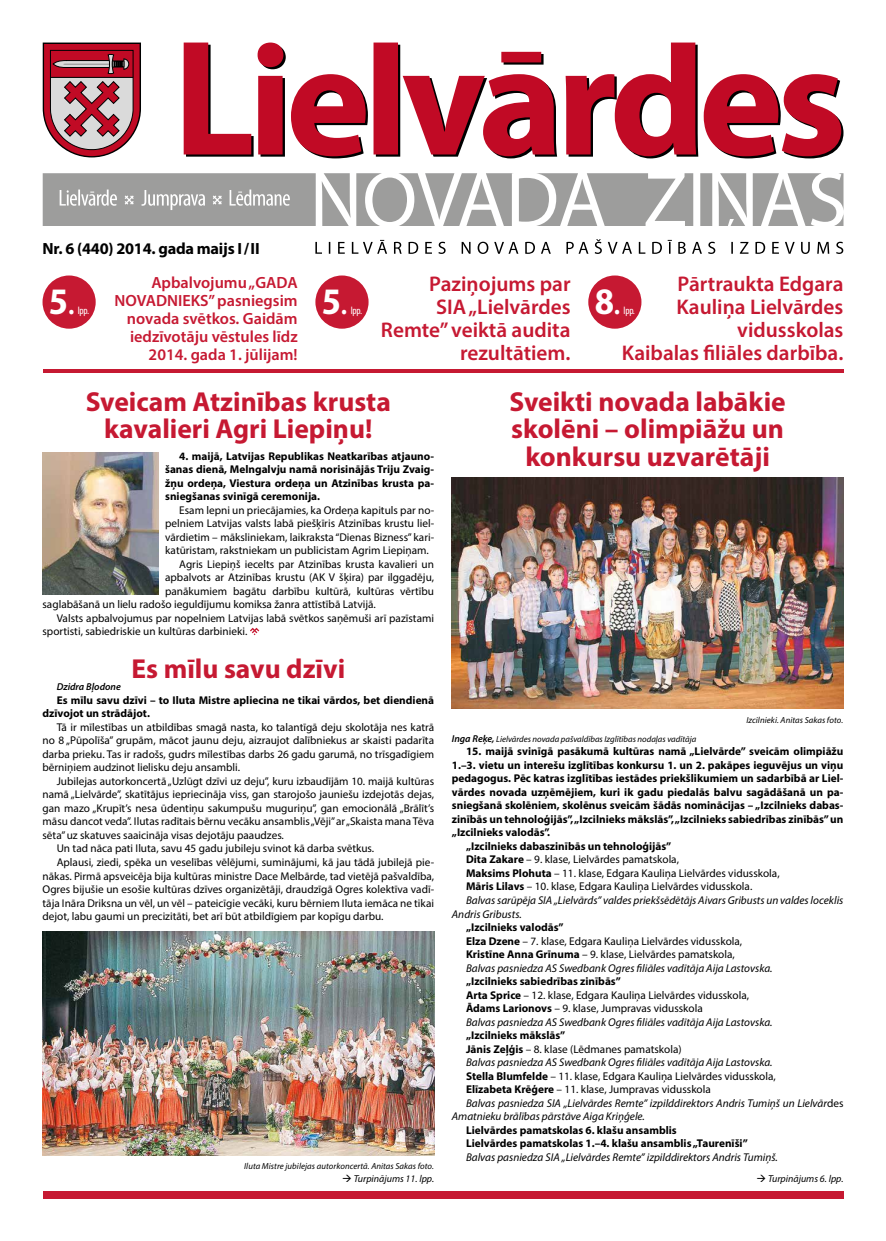
<style>
.page{position:relative;width:886px;height:1241px;background:#fff}
.page>*{position:absolute;margin:0;border:0;box-sizing:border-box;transform-origin:0 0}
.t1{font:700 semi-condensed 37.5px "Myriad Pro";color:#fff}
.t2{font:700 27.5px/27.5px "Myriad Pro";color:#c61932;text-align:center}
.t3{font:600 21.25px/23px "Myriad Pro";color:#c61932;text-align:right}
.t4{font:600 16.25px/18.1px "Myriad Pro";color:#c61932;text-align:right}
.t5{font:700 16.25px "Myriad Pro";letter-spacing:-.015em;color:#000}
.t6{font:11.25px/13.5px "Myriad Pro";color:#000}
.t7{font:700 11.25px/13.5px "Myriad Pro";color:#000}
.t8{font:italic 11.25px "Myriad Pro";color:#000}
.t9{font:condensed 10.62px "Myriad Pro";letter-spacing:-.025em;color:#fff}
.t10{font:italic 10px "Myriad Pro";color:#000}
.t11{font:italic 600 10px "Myriad Pro";color:#000}
.t12{font:italic 8.75px "Myriad Pro";color:#000}
.s1{font-weight:400}
.s2{font-weight:600;font-size:10px}
.s3{font-weight:700}
.s4{font-style:italic}
.s5{font-style:normal}
</style>
<div class="page">
<div style="left:43px;top:1191px;width:800px;height:7px;background:#c61932"></div>
<svg style="left:315px;top:239px;width:528px;height:15px"></svg>
<svg style="left:43px;top:173px;width:800px;height:52px"></svg>
<svg style="left:186px;top:122px;width:657px;height:36px"></svg>
<svg style="left:184px;top:43px;width:657px;height:113px"></svg>
<svg style="left:43px;top:43px;width:98px;height:114px;background:#b46470"></svg>
<hr style="left:43px;top:369px;width:800px;height:3px;background:#c61932">
<div style="left:43px;top:275px;width:53px;height:53px;background:#c61932;border-radius:50%"></div>
<div style="left:315px;top:275px;width:54px;height:53px;background:#c61932;border-radius:50%"></div>
<div style="left:588px;top:275px;width:53px;height:53px;background:#c61932;border-radius:50%"></div>
<svg style="left:250px;top:627px;width:9px;height:8px"></svg>
<img style="left:452px;top:477px;width:391px;height:231px">
<img style="left:43px;top:452px;width:115px;height:142px">
<img style="left:43px;top:931px;width:391px;height:223px">
<h3 class="t5" style="left:43px;top:237px;width:219px">Nr. 6 (440) 2014. gada maijs I/II</h3>
<h1 class="t1" style="left:49px;top:280px;width:28px">5<span class="s1">.</span></h1>
<p class="t9" style="left:78px;top:304px;width:13px">lpp.</p>
<h3 class="t4" style="left:114px;top:273px;width:185px">Apbalvojumu „GADA<br>NOVADNIEKS” pasniegsim novada svētkos. Gaidām iedzīvotāju vēstules līdz<br>2014. gada 1. jūlijam!</h3>
<h1 class="t1" style="left:322px;top:280px;width:28px">5<span class="s1">.</span></h1>
<p class="t9" style="left:351px;top:304px;width:13px">lpp.</p>
<h3 class="t3" style="left:381px;top:272px;width:191px">Paziņojums par<br>SIA „Lielvārdes<br>Remte” veiktā audita rezultātiem.</h3>
<h3 class="t3" style="left:622px;top:272px;width:223px">Pārtraukta Edgara<br>Kauliņa Lielvārdes vidusskolas<br>Kaibalas filiāles darbība.</h3>
<h1 class="t1" style="left:595px;top:280px;width:28px">8<span class="s1">.</span></h1>
<p class="t9" style="left:624px;top:304px;width:13px">lpp.</p>
<h2 class="t2" style="left:86px;top:386px;width:307px">Sveicam Atzinības krusta kavalieri Agri Liepiņu!</h2>
<p class="t7" style="left:165px;top:448px;width:270px;text-align:justify;text-indent:14px">4. maijā, Latvijas Republikas Neatkarības atjauno&shy;šanas dienā, Melngalvju namā norisinājās Triju Zvaig&shy;žņu ordeņa, Viestura ordeņa un Atzinības krusta pa&shy;sniegšanas svinīgā ceremonija.</p>
<p class="t6" style="left:179px;top:503px;width:256px">Esam lepni un priecājamies, ka Ordeņa kapituls par no-</p>
<p class="t6" style="left:165px;top:516px;width:270px">pelniem Latvijas valsts labā piešķīris Atzinības krustu liel-</p>
<p class="t6" style="left:165px;top:530px;width:270px">vārdietim – māksliniekam, laikraksta “Dienas Bizness” kari-</p>
<p class="t6" style="left:165px;top:543px;width:265px">katūristam, rakstniekam un publicistam Agrim Liepiņam.</p>
<p class="t6" style="left:179px;top:557px;width:256px">Agris Liepiņš iecelts par Atzinības krusta kavalieri un</p>
<p class="t6" style="left:165px;top:570px;width:270px">apbalvots ar Atzinības krustu (AK V šķira) par ilggadēju,</p>
<p class="t6" style="left:165px;top:584px;width:270px">panākumiem bagātu darbību kultūrā, kultūras vērtību</p>
<p class="t6" style="left:43px;top:597px;width:335px">saglabāšanā un lielu radošo ieguldījumu komiksa žanra attīstībā Latvijā.</p>
<p class="t6" style="left:57px;top:611px;width:379px">Valsts apbalvojumus par nopelniem Latvijas labā svētkos saņēmuši arī pazīstami</p>
<p class="t6" style="left:43px;top:624px;width:206px">sportisti, sabiedriskie un kultūras darbinieki.</p>
<h2 class="t2" style="left:131px;top:654px;width:215px">Es mīlu savu dzīvi</h2>
<h2 class="t2" style="left:509px;top:386px;width:278px">Sveikti novada labākie skolēni – olimpiāžu un konkursu uzvarētāji</h2>
<p class="t11" style="left:57px;top:680px;width:66px">Dzidra Bļodone</p>
<p class="t7" style="left:43px;top:693px;width:393px;text-indent:14px">Es mīlu savu dzīvi – to Iluta Mistre apliecina ne tikai vārdos, bet diendienā dzīvojot un strādājot.</p>
<p class="t6" style="left:43px;top:720px;width:393px;text-align:justify;text-indent:14px">Tā ir mīlestības un atbildības smagā nasta, ko talantīgā deju skolotāja nes katrā no 8 „Pūpolīša” grupām, mācot jaunu deju, aizraujot dalībniekus ar skaisti padarīta darba prieku. Tas ir radošs, gudrs mīlestības darbs 26 gadu garumā, no trīsgadīgiem bērniņiem audzinot lielisku deju ansambli.</p>
<p class="t6" style="left:57px;top:774px;width:379px">Jubilejas autorkoncertā „Uzlūgt dzīvi uz deju”, kuru izbaudījām 10. maijā kultūras</p>
<p class="t6" style="left:43px;top:787px;width:393px">namā „Lielvārde”, skatītājus iepriecināja viss, gan starojošo jauniešu izdejotās dejas,</p>
<p class="t6" style="left:43px;top:801px;width:393px">gan mazo „Krupīt’s nesa ūdentiņu sakumpušu muguriņu”, gan emocionālā „Brālīt’s</p>
<p class="t6" style="left:43px;top:814px;width:393px">māsu dancot veda”. Ilutas radītais bērnu vecāku ansamblis „Vēji” ar „Skaista mana Tēva</p>
<p class="t6" style="left:43px;top:828px;width:243px">sēta” uz skatuves saaicināja visas dejotāju paaudzes.</p>
<p class="t6" style="left:57px;top:841px;width:319px">Un tad nāca pati Iluta, savu 45 gadu jubileju svinot kā darba svētkus.</p>
<p class="t6" style="left:57px;top:855px;width:379px">Aplausi, ziedi, spēka un veselības vēlējumi, suminājumi, kā jau tādā jubilejā pie-</p>
<p class="t6" style="left:43px;top:868px;width:393px">nākas. Pirmā apsveicēja bija kultūras ministre Dace Melbārde, tad vietējā pašvaldība,</p>
<p class="t6" style="left:43px;top:882px;width:393px">Ogres bijušie un esošie kultūras dzīves organizētāji, draudzīgā Ogres kolektīva vadī-</p>
<p class="t6" style="left:43px;top:895px;width:393px">tāja Ināra Driksna un vēl, un vēl – pateicīgie vecāki, kuru bērniem Iluta iemāca ne tikai</p>
<p class="t6" style="left:43px;top:909px;width:343px">dejot, labu gaumi un precizitāti, bet arī būt atbildīgiem par kopīgu darbu.</p>
<p class="t12" style="left:746px;top:714px;width:98px">Izcilnieki. Anitas Sakas foto.</p>
<p class="t12" style="left:452px;top:733px;width:246px"><span class="s2">Inga Reķe,</span> Lielvārdes novada pašvaldības Izglītības nodaļas vadītāja</p>
<p class="t7" style="left:466px;top:744px;width:379px">15. maijā svinīgā pasākumā kultūras namā „Lielvārde” sveicām olimpiāžu</p>
<p class="t7" style="left:452px;top:757px;width:393px">1.–3. vietu un interešu izglītības konkursu 1. un 2. pakāpes ieguvējus un viņu</p>
<p class="t7" style="left:452px;top:771px;width:393px">pedagogus. Pēc katras izglītības iestādes priekšlikumiem un sadarbībā ar Liel-</p>
<p class="t7" style="left:452px;top:784px;width:393px">vārdes novada uzņēmējiem, kuri ik gadu piedalās balvu sagādāšanā un pa-</p>
<p class="t7" style="left:452px;top:798px;width:393px">sniegšanā skolēniem, skolēnus sveicām šādās nominācijas – „Izcilnieks dabas-</p>
<p class="t7" style="left:452px;top:811px;width:393px">zinībās un tehnoloģijās”, „Izcilnieks mākslās”, „Izcilnieks sabiedrības zinībās” un</p>
<p class="t7" style="left:452px;top:825px;width:100px">„Izcilnieks valodās”.</p>
<p class="t7" style="left:466px;top:838px;width:207px">„Izcilnieks dabaszinībās un tehnoloģijās”</p>
<p class="t6" style="left:466px;top:852px;width:215px"><span class="s3">Dita Zakare</span> – 9. klase, Lielvārdes pamatskola,</p>
<p class="t6" style="left:466px;top:866px;width:315px"><span class="s3">Maksims Plohuta</span> – 11. klase, Edgara Kauliņa Lielvārdes vidusskola,</p>
<p class="t6" style="left:466px;top:879px;width:288px"><span class="s3">Māris Lilavs</span> – 10. klase, Edgara Kauliņa Lielvārdes vidusskola.</p>
<p class="t8" style="left:466px;top:893px;width:379px">Balvas sarūpēja SIA „Lielvārds” valdes priekšsēdētājs Aivars Gribusts un valdes loceklis</p>
<p class="t8" style="left:452px;top:906px;width:71px">Andris Gribusts.</p>
<p class="t6" style="left:466px;top:920px;width:308px"><span class="s3">„Izcilnieks valodās”<br>Elza Dzene</span> – 7. klase, Edgara Kauliņa Lielvārdes vidusskola, <span class="s3">Kristīne Anna Grīnuma</span> – 9. klase, Lielvārdes pamatskola,<br><span class="s4">Balvas pasniedza AS Swedbank Ogres filiāles vadītāja Aija Lastovska.</span></p>
<p class="t6" style="left:466px;top:974px;width:308px"><span class="s3">„Izcilnieks sabiedrības zinībās”<br>Arta Sprice</span> – 12. klase, Edgara Kauliņa Lielvārdes vidusskola, <span class="s3">Ādams Larionovs</span> – 9. klase, Jumpravas vidusskola<br><span class="s4">Balvas pasniedza AS Swedbank Ogres filiāles vadītāja Aija Lastovska.</span></p>
<p class="t7" style="left:466px;top:1027px;width:101px">„Izcilnieks mākslās”</p>
<p class="t6" style="left:466px;top:1041px;width:217px"><span class="s3">Jānis Zeļģis</span> – 8. klase (Lēdmanes pamatskola)</p>
<p class="t8" style="left:466px;top:1055px;width:308px">Balvas pasniedza AS Swedbank Ogres filiāles vadītāja Aija Lastovska.</p>
<p class="t6" style="left:466px;top:1068px;width:311px"><span class="s3">Stella Blumfelde</span> – 11. klase, Edgara Kauliņa Lielvārdes vidusskola,</p>
<p class="t6" style="left:466px;top:1082px;width:246px"><span class="s3">Elīzabeta Krēģere</span> – 11. klase, Jumpravas vidusskola</p>
<p class="t8" style="left:466px;top:1095px;width:379px">Balvas pasniedza SIA „Lielvārdes Remte” izpilddirektors Andris Tumiņš un Lielvār<span class="s5">des</span></p>
<p class="t8" style="left:452px;top:1109px;width:195px">Amatnieku brālības pārstāve Aiga Kriņģele.</p>
<p class="t7" style="left:466px;top:1122px;width:283px">Lielvārdes pamatskolas 6. klašu ansamblis<br>Lielvārdes pamatskolas 1.–4. klašu ansamblis „Taurenīši”</p>
<p class="t8" style="left:466px;top:1149px;width:313px">Balvas pasniedza SIA „Lielvārdes Remte” izpilddirektors Andris Tumiņš.</p>
<p class="t12" style="left:244px;top:1160px;width:191px">Iluta Mistre jubilejas autorkoncertā. Anitas Sakas foto.</p>
<p class="t10" style="left:342px;top:1172px;width:93px">→ Turpinājums 11. lpp.</p>
<p class="t10" style="left:756px;top:1172px;width:89px">→ Turpinājums 6. lpp.</p>
</div>
